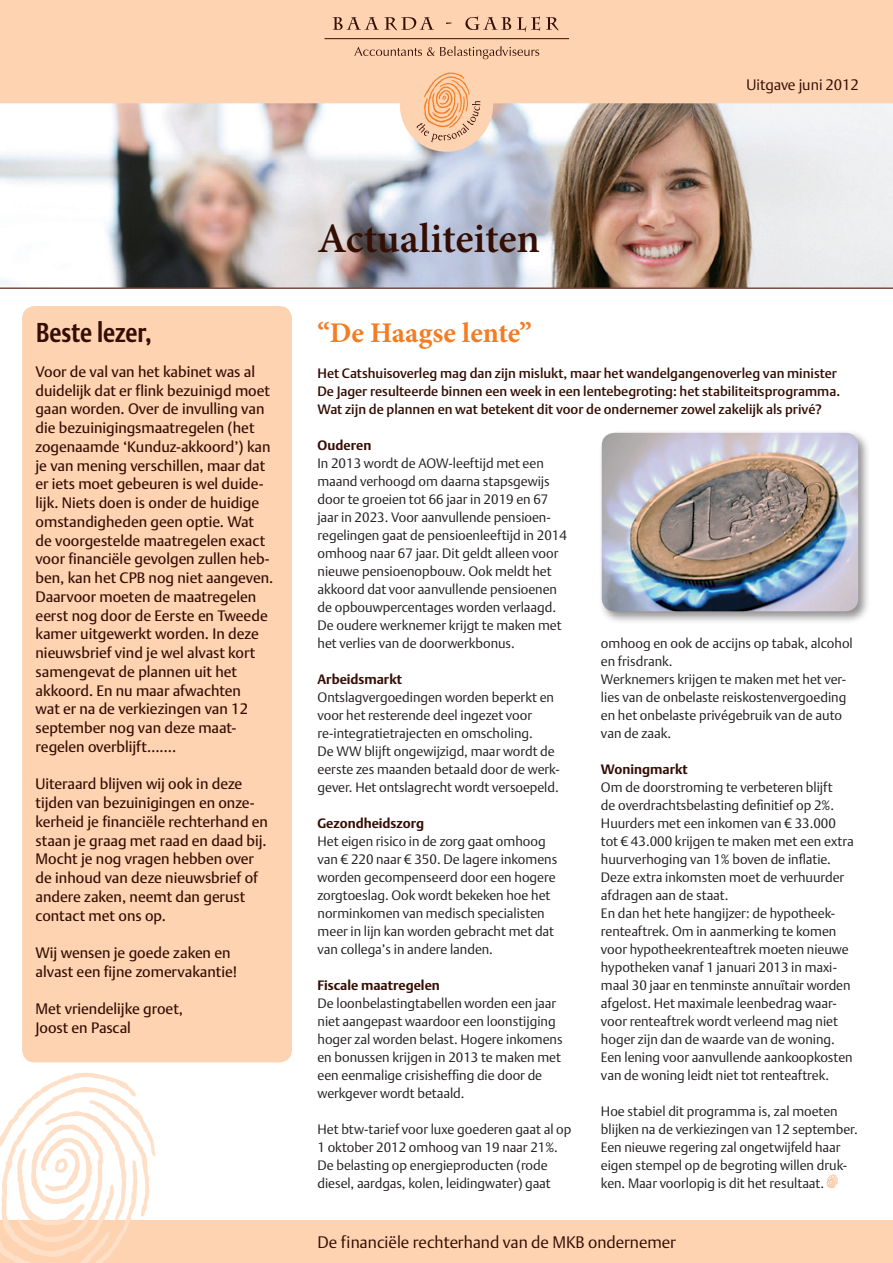
<style>
.page{position:relative;width:893px;height:1263px;background:#fff}
.page>*{position:absolute;margin:0;border:0;box-sizing:border-box;transform-origin:0 0}
.t1{font:600 42px "Minion Pro";letter-spacing:-.005em;color:#340d03}
.t2{font:700 28.5px "Minion Pro";color:#f47d23}
.t3{font:700 27px "DTL Argo T";letter-spacing:-.005em;color:#340d03;scale:.83 1}
.t4{font:300 16.5px "DTL Argo T";color:#340d03}
.t5{font:15px/18.8px "DTL Argo T";color:#340d03}
.t6{font:300 15px "DTL Argo T";color:#340d03}
.t7{font:300 13.5px/18px "DTL Argo T";color:#231f20}
.t8{font:500 13.5px/18px "DTL Argo T";color:#340d03}
.t9{font:700 13.5px "DTL Argo T";color:#340d03}
</style>
<div class="page">
<div style="left:0;top:0;width:893px;height:288px;background:#fdd3b1"></div>
<img style="left:0;top:103px;width:893px;height:185px">
<div style="left:0;top:1220px;width:893px;height:43px;background:#fdd3b1"></div>
<div style="left:22px;top:306px;width:270px;height:756px;background:#fdd3b1;border-radius:13px"></div>
<svg style="left:827px;top:1175px;width:11px;height:13px"></svg>
<svg style="left:354px;top:46px;width:185px;height:13px"></svg>
<svg style="left:333px;top:17px;width:101px;height:13px"></svg>
<svg style="left:465px;top:16px;width:46px;height:14px"></svg>
<svg style="left:517px;top:16px;width:23px;height:16px"></svg>
<svg style="left:546px;top:17px;width:13px;height:13px"></svg>
<hr style="left:324px;top:38px;width:245px;height:1px;background:#340d03">
<svg style="left:416px;top:72px;width:64px;height:70px"></svg>
<hr style="left:0;top:288px;width:893px;height:1px;background:#340d03">
<svg style="left:0;top:1073px;width:155px;height:190px"></svg>
<div style="left:598px;top:429px;width:273px;height:195px;background:#231f20;opacity:.5"></div>
<img style="left:602px;top:433px;width:256px;height:178px">
<p class="t6" style="left:747px;top:76px;width:114px">Uitgave juni 2012</p>
<h3 class="t3" style="left:36px;top:316px;width:141px">Beste lezer,</h3>
<p class="t5" style="left:36px;top:362px;width:239px">Voor de val van het kabinet was al duidelijk dat er flink bezuinigd moet gaan worden. Over de invulling van die bezuinigingsmaatregelen (het zogenaamde ‘Kunduz-akkoord’) kan je van mening verschillen, maar dat er iets moet gebeuren is wel duide&shy;lijk. Niets doen is onder de huidige omstandigheden geen optie. Wat de voorgestelde maatregelen exact voor financiële gevolgen zullen heb&shy;ben, kan het CPB nog niet aangeven.<br>Daarvoor moeten de maatregelen eerst nog door de Eerste en Tweede kamer uitgewerkt worden. In deze nieuwsbrief vind je wel alvast kort samengevat de plannen uit het akkoord. En nu maar afwachten<br>wat er na de verkiezingen van 12 september nog van deze maat&shy;regelen overblijft…….</p>
<p class="t5" style="left:36px;top:775px;width:234px">Uiteraard blijven wij ook in deze tijden van bezuinigingen en onze&shy;kerheid je financiële rechterhand en staan je graag met raad en daad bij.<br>Mocht je nog vragen hebben over de inhoud van deze nieuwsbrief of andere zaken, neemt dan gerust contact met ons op.</p>
<p class="t5" style="left:36px;top:943px;width:203px">Wij wensen je goede zaken en alvast een fijne zomervakantie!</p>
<p class="t5" style="left:36px;top:1000px;width:149px">Met vriendelijke groet,<br>Joost en Pascal</p>
<h1 class="t1" style="left:317px;top:210px;width:224px">Actualiteiten</h1>
<h2 class="t2" style="left:317px;top:313px;width:216px">“De Haagse lente”</h2>
<p class="t8" style="left:317px;top:364px;width:524px">Het Catshuisoverleg mag dan zijn mislukt, maar het wandelgangenoverleg van minister<br>De Jager resulteerde binnen een week in een lentebegroting: het stabiliteitsprogramma.<br>Wat zijn de plannen en wat betekent dit voor de ondernemer zowel zakelijk als privé?</p>
<p class="t9" style="left:317px;top:437px;width:55px">Ouderen</p>
<p class="t7" style="left:317px;top:454px;width:251px">In 2013 wordt de AOW-leeftijd met een maand verhoogd om daarna stapsgewijs door te groeien tot 66 jaar in 2019 en 67 jaar in 2023. Voor aanvullende pensioen&shy;regelingen gaat de pensioenleeftijd in 2014 omhoog naar 67 jaar. Dit geldt alleen voor nieuwe pensioenopbouw. Ook meldt het akkoord dat voor aanvullende pensioenen de opbouwpercentages worden verlaagd.<br>De oudere werknemer krijgt te maken met het verlies van de doorwerkbonus.</p>
<p class="t9" style="left:317px;top:671px;width:86px">Arbeidsmarkt</p>
<p class="t7" style="left:317px;top:688px;width:244px">Ontslagvergoedingen worden beperkt en voor het resterende deel ingezet voor re-integratietrajecten en omscholing.<br>De WW blijft ongewijzigd, maar wordt de eerste zes maanden betaald door de werk&shy;gever. Het ontslagrecht wordt versoepeld.</p>
<p class="t9" style="left:317px;top:815px;width:108px">Gezondheidszorg</p>
<p class="t7" style="left:317px;top:832px;width:241px">Het eigen risico in de zorg gaat omhoog van € 220 naar € 350. De lagere inkomens worden gecompenseerd door een hogere zorgtoeslag. Ook wordt bekeken hoe het norminkomen van medisch specialisten meer in lijn kan worden gebracht met dat van collega’s in andere landen.</p>
<p class="t9" style="left:317px;top:977px;width:124px">Fiscale maatregelen</p>
<p class="t7" style="left:317px;top:994px;width:247px">De loonbelastingtabellen worden een jaar niet aangepast waardoor een loonstijging hoger zal worden belast. Hogere inkomens en bonussen krijgen in 2013 te maken met een eenmalige crisisheffing die door de werkgever wordt betaald.</p>
<p class="t7" style="left:317px;top:1120px;width:255px">Het btw-tarief voor luxe goederen gaat al op 1 oktober 2012 omhoog van 19 naar 21%.<br>De belasting op energieproducten (rode diesel, aardgas, kolen, leidingwater) gaat</p>
<p class="t7" style="left:601px;top:634px;width:253px">omhoog en ook de accijns op tabak, alcohol en frisdrank.<br>Werknemers krijgen te maken met het ver&shy;lies van de onbelaste reiskostenvergoeding en het onbelaste privégebruik van de auto van de zaak.</p>
<p class="t9" style="left:601px;top:761px;width:88px">Woningmarkt</p>
<p class="t7" style="left:601px;top:778px;width:254px">Om de doorstroming te verbeteren blijft<br>de overdrachtsbelasting definitief op 2%.<br>Huurders met een inkomen van € 33.000 tot € 43.000 krijgen te maken met een extra huurverhoging van 1% boven de inflatie.<br>Deze extra inkomsten moet de verhuurder afdragen aan de staat.<br>En dan het hete hangijzer: de hypotheek&shy;renteaftrek. Om in aanmerking te komen voor hypotheekrenteaftrek moeten nieuwe hypotheken vanaf 1 januari 2013 in maxi&shy;maal 30 jaar en tenminste annuïtair worden afgelost. Het maximale leenbedrag waar&shy;voor renteaftrek wordt verleend mag niet hoger zijn dan de waarde van de woning.<br>Een lening voor aanvullende aankoopkosten van de woning leidt niet tot renteaftrek.</p>
<p class="t7" style="left:601px;top:1102px;width:258px">Hoe stabiel dit programma is, zal moeten blijken na de verkiezingen van 12 september.<br>Een nieuwe regering zal ongetwijfeld haar eigen stempel op de begroting willen druk&shy;ken. Maar voorlopig is dit het resultaat.</p>
<p class="t4" style="left:317px;top:1232px;width:360px">De financiële rechterhand van de MKB ondernemer</p>
</div>
